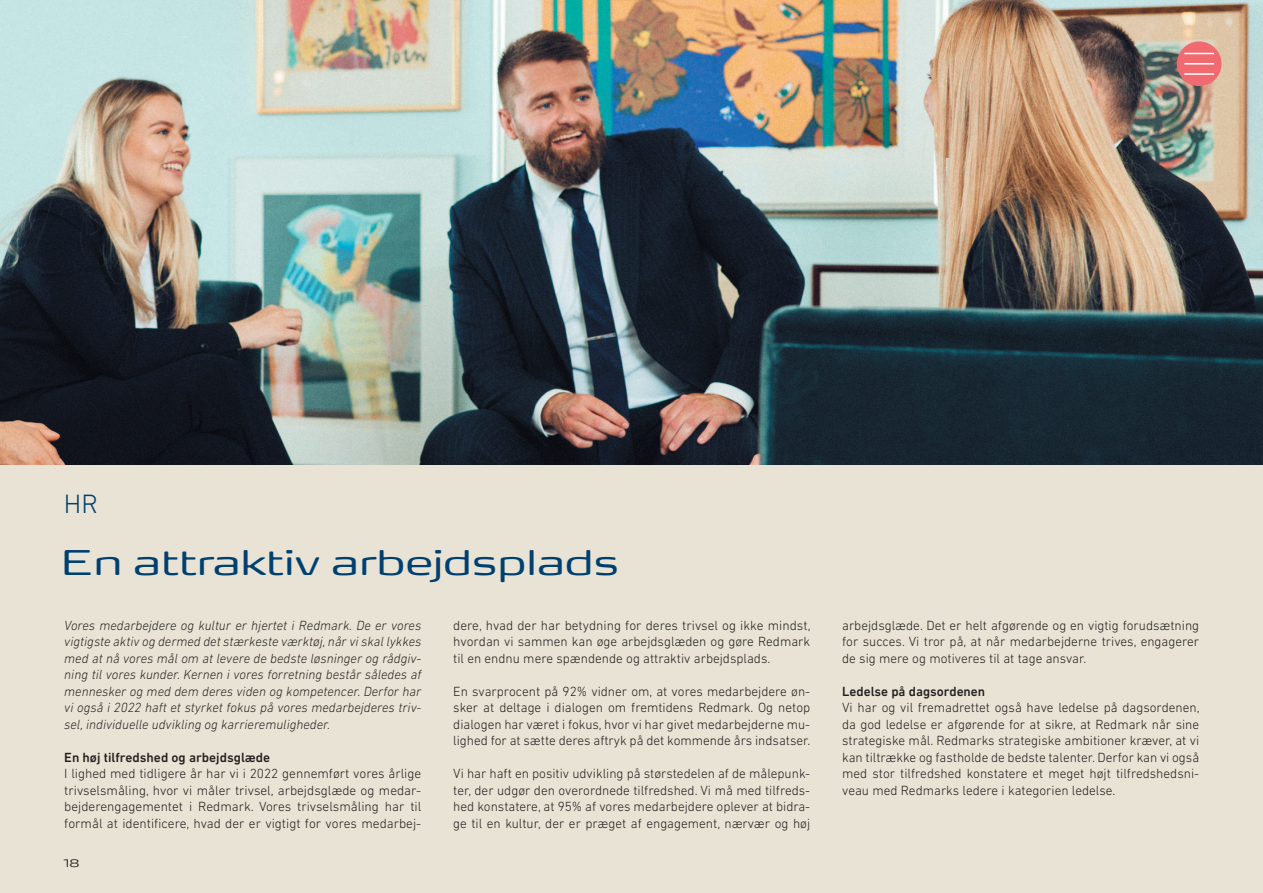
<style>
.page{position:relative;width:1263px;height:893px;background:#fff}
.page>*{position:absolute;margin:0;border:0;box-sizing:border-box;transform-origin:0 0}
.t1{font:300 45px "FP Head Pro";color:#004071}
.t2{font:300 27px "DIN Next LT Pro";color:#004071}
.t3{font:300 13.5px/16.5px "DIN Next LT Pro";color:#231f20;text-align:justify}
.t4{font:italic 300 13.5px/16.5px "DIN Next LT Pro";color:#231f20;text-align:justify}
.t5{font:500 13.5px "DIN Next LT Pro";color:#231f20}
.t6{font:300 13.5px "FP Head Pro";color:#231f20}
</style>
<div class="page">
<div style="left:0;top:446px;width:1263px;height:447px;background:#e8e3d4"></div>
<img style="left:0;top:0;width:1263px;height:464px">
<div style="left:1177px;top:41px;width:44px;height:45px;background:#f16a70;border-radius:50%"></div>
<hr style="left:1184px;top:53px;width:30px;height:1px;background:#fff">
<hr style="left:1184px;top:63px;width:30px;height:2px;background:#fff">
<hr style="left:1184px;top:73px;width:30px;height:2px;background:#fff">
<h2 class="t2" style="left:64px;top:488px;width:36px">HR</h2>
<h1 class="t1" style="left:60px;top:531px;width:560px">En attraktiv arbejdsplads</h1>
<p class="t4" style="left:64px;top:617px;width:359px">Vores medarbejdere og kultur er hjertet i Redmark. De er vores vigtigste aktiv og dermed det stærkeste værktøj, når vi skal lykkes med at nå vores mål om at levere de bedste løsninger og rådgiv&shy;ning til vores kunder. Kernen i vores forretning består således af mennesker og med dem deres viden og kompetencer. Derfor har vi også i 2022 haft et styrket fokus på vores medarbejderes triv&shy;sel, individuelle udvikling og karrieremuligheder.</p>
<p class="t5" style="left:64px;top:749px;width:208px">En høj tilfredshed og arbejdsglæde</p>
<p class="t3" style="left:64px;top:765px;width:358px">I lighed med tidligere år har vi i 2022 gennemført vores årlige trivselsmåling, hvor vi måler trivsel, arbejdsglæde og medar&shy;bejderengagementet i Redmark. Vores trivselsmåling har til formål at identificere, hvad der er vigtigt for vores medarbej-</p>
<p class="t6" style="left:64px;top:854px;width:17px">18</p>
<p class="t3" style="left:453px;top:617px;width:359px">dere, hvad der har betydning for deres trivsel og ikke mindst, hvordan vi sammen kan øge arbejdsglæden og gøre Redmark til en endnu mere spændende og attraktiv arbejdsplads.</p>
<p class="t3" style="left:453px;top:683px;width:359px">En svarprocent på 92% vidner om, at vores medarbejdere øn&shy;sker at deltage i dialogen om fremtidens Redmark. Og netop dialogen har været i fokus, hvor vi har givet medarbejderne mu&shy;lighed for at sætte deres aftryk på det kommende års indsatser.</p>
<p class="t3" style="left:453px;top:765px;width:358px">Vi har haft en positiv udvikling på størstedelen af de målepunk&shy;ter, der udgør den overordnede tilfredshed. Vi må med tilfreds&shy;hed konstatere, at 95% af vores medarbejdere oplever at bidra&shy;ge til en kultur, der er præget af engagement, nærvær og høj</p>
<p class="t3" style="left:842px;top:617px;width:359px">arbejdsglæde. Det er helt afgørende og en vigtig forudsætning for succes. Vi tror på, at når medarbejderne trives, engagerer de sig mere og motiveres til at tage ansvar.</p>
<p class="t5" style="left:842px;top:683px;width:145px">Ledelse på dagsordenen</p>
<p class="t3" style="left:842px;top:699px;width:359px">Vi har og vil fremadrettet også have ledelse på dagsordenen, da god ledelse er afgørende for at sikre, at Redmark når sine strategiske mål. Redmarks strategiske ambitioner kræver, at vi kan tiltrække og fastholde de bedste talenter. Derfor kan vi også med stor tilfredshed konstatere et meget højt tilfredshedsni&shy;veau med Redmarks ledere i kategorien ledelse.</p>
</div>
